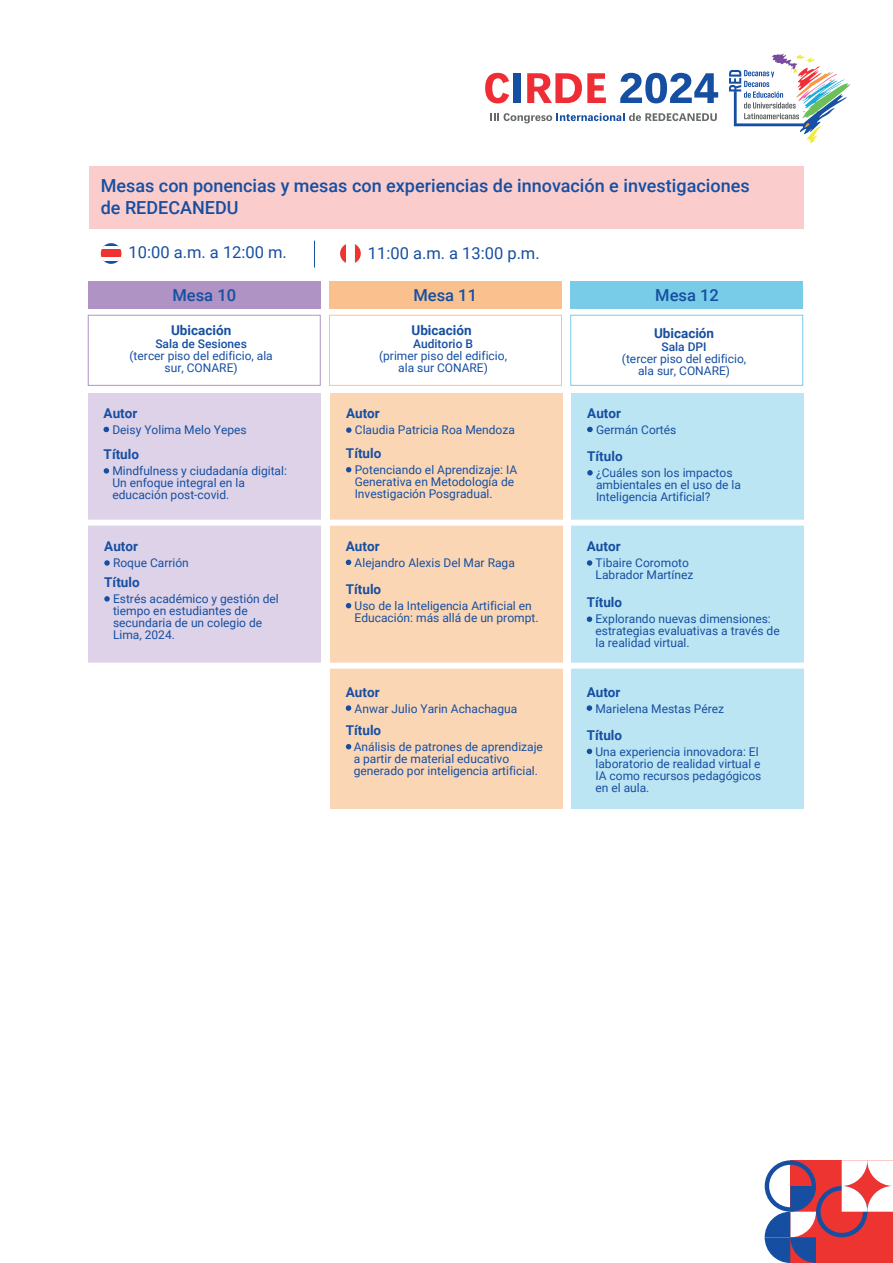
<style>
.page{position:relative;width:893px;height:1263px;background:#fff}
.page>*{position:absolute;margin:0;border:0;box-sizing:border-box;transform-origin:0 0}
.t1{font:500 18px/21.6px "Roboto";color:#164fa2}
.t2{font:16.5px "Roboto";color:#164fa2}
.t3{font:500 16.5px "Roboto";color:#164fa2}
.t4{font:700 13.5px "Roboto";color:#164fa2}
.t5{font:12px/12px "Roboto";color:#164fa2}
.t6{font:500 12px "Roboto";color:#164fa2}
</style>
<div class="page">
<div style="left:572px;top:393px;width:232px;height:415px;background:#bce5f3"></div>
<div style="left:330px;top:393px;width:232px;height:415px;background:#fbd6b4"></div>
<div style="left:88px;top:393px;width:232px;height:272px;background:#ddd2e7"></div>
<svg style="left:346px;top:427px;width:6px;height:6px"></svg>
<svg style="left:346px;top:467px;width:5px;height:5px"></svg>
<svg style="left:587px;top:560px;width:5px;height:6px"></svg>
<svg style="left:587px;top:616px;width:5px;height:6px"></svg>
<svg style="left:104px;top:468px;width:5px;height:6px"></svg>
<svg style="left:104px;top:427px;width:5px;height:5px"></svg>
<div style="left:88px;top:282px;width:232px;height:27px;background:#ae93c4"></div>
<div style="left:329px;top:282px;width:232px;height:27px;background:#fac18e"></div>
<div style="left:571px;top:282px;width:232px;height:27px;background:#78cce7"></div>
<svg style="left:485px;top:73px;width:24px;height:30px"></svg>
<div style="left:513px;top:73px;width:8px;height:30px;background:#164fa2"></div>
<svg style="left:527px;top:73px;width:79px;height:30px"></svg>
<svg style="left:620px;top:73px;width:98px;height:30px"></svg>
<svg style="left:490px;top:113px;width:227px;height:10px"></svg>
<svg style="left:729px;top:53px;width:121px;height:90px"></svg>
<svg style="left:587px;top:470px;width:6px;height:5px"></svg>
<svg style="left:587px;top:427px;width:6px;height:5px"></svg>
<svg style="left:346px;top:744px;width:5px;height:5px"></svg>
<svg style="left:346px;top:705px;width:5px;height:6px"></svg>
<svg style="left:587px;top:749px;width:5px;height:5px"></svg>
<svg style="left:587px;top:705px;width:5px;height:6px"></svg>
<svg style="left:346px;top:603px;width:5px;height:5px"></svg>
<svg style="left:346px;top:560px;width:5px;height:5px"></svg>
<svg style="left:765px;top:1160px;width:128px;height:103px"></svg>
<svg style="left:314px;top:241px;width:1px;height:27px"></svg>
<div style="left:89px;top:166px;width:715px;height:63px;background:#facccb"></div>
<svg style="left:340px;top:244px;width:21px;height:19px"></svg>
<hr style="left:101px;top:243px;width:20px;height:3px;background:#164fa2">
<svg style="left:101px;top:246px;width:20px;height:4px"></svg>
<svg style="left:103px;top:260px;width:16px;height:4px"></svg>
<div style="left:101px;top:250px;width:20px;height:7px;background:#ee3430"></div>
<div style="left:74px;top:520px;width:745px;height:6px;background:#fff"></div>
<div style="left:74px;top:663px;width:745px;height:6px;background:#fff"></div>
<svg style="left:104px;top:596px;width:6px;height:6px"></svg>
<svg style="left:104px;top:560px;width:6px;height:6px"></svg>
<h1 class="t1" style="left:101px;top:174px;width:650px">Mesas con ponencias y mesas con experiencias de innovación e investigaciones de REDECANEDU</h1>
<h2 class="t2" style="left:129px;top:241px;width:160px">10:00 a.m. a 12:00 m.</h2>
<h2 class="t2" style="left:368px;top:242px;width:173px">11:00 a.m. a 13:00 p.m.</h2>
<h2 class="t3" style="left:172px;top:284px;width:65px">Mesa 10</h2>
<h2 class="t3" style="left:413px;top:284px;width:65px">Mesa 11</h2>
<h2 class="t3" style="left:655px;top:284px;width:65px">Mesa 12</h2>
<p class="t4" style="left:171px;top:320px;width:62px">Ubicación</p>
<p class="t6" style="left:155px;top:335px;width:93px">Sala de Sesiones</p>
<p class="t5" style="left:130px;top:349px;width:145px;text-align:center">(tercer piso del edificio, ala sur, CONARE)</p>
<p class="t4" style="left:411px;top:320px;width:62px">Ubicación</p>
<p class="t6" style="left:413px;top:335px;width:61px">Auditorio B</p>
<p class="t5" style="left:379px;top:349px;width:129px;text-align:center">(primer piso del edificio, ala sur CONARE)</p>
<p class="t4" style="left:654px;top:323px;width:62px">Ubicación</p>
<p class="t6" style="left:661px;top:338px;width:47px">Sala DPI</p>
<p class="t5" style="left:622px;top:352px;width:126px;text-align:center">(tercer piso del edificio, ala sur, CONARE)</p>
<p class="t4" style="left:104px;top:404px;width:35px">Autor</p>
<p class="t4" style="left:346px;top:404px;width:35px">Autor</p>
<p class="t4" style="left:587px;top:404px;width:35px">Autor</p>
<p class="t5" style="left:112px;top:423px;width:136px">Deisy Yolima Melo Yepes</p>
<p class="t5" style="left:355px;top:423px;width:162px">Claudia Patricia Roa Mendoza</p>
<p class="t5" style="left:596px;top:423px;width:82px">Germán Cortés</p>
<p class="t4" style="left:104px;top:445px;width:37px">Título</p>
<p class="t4" style="left:346px;top:444px;width:37px">Título</p>
<p class="t4" style="left:587px;top:447px;width:37px">Título</p>
<p class="t5" style="left:112px;top:464px;width:176px">Mindfulness y ciudadanía digital:<br>Un enfoque integral en la educación post-covid.</p>
<p class="t5" style="left:355px;top:463px;width:164px">Potenciando el Aprendizaje: IA<br>Generativa en Metodología de<br>Investigación Posgradual.</p>
<p class="t5" style="left:596px;top:466px;width:146px">¿Cuáles son los impactos ambientales en el uso de la<br>Inteligencia Artificial?</p>
<p class="t4" style="left:104px;top:537px;width:35px">Autor</p>
<p class="t4" style="left:346px;top:537px;width:35px">Autor</p>
<p class="t4" style="left:587px;top:537px;width:35px">Autor</p>
<p class="t5" style="left:113px;top:556px;width:77px">Roque Carrión</p>
<p class="t4" style="left:104px;top:572px;width:37px">Título</p>
<p class="t5" style="left:113px;top:592px;width:167px">Estrés académico y gestión del tiempo en estudiantes de secundaria de un colegio de<br>Lima, 2024.</p>
<p class="t5" style="left:355px;top:556px;width:162px">Alejandro Alexis Del Mar Raga</p>
<p class="t4" style="left:346px;top:579px;width:37px">Título</p>
<p class="t5" style="left:355px;top:599px;width:185px">Uso de la Inteligencia Artificial en<br>Educación: más allá de un prompt.</p>
<p class="t5" style="left:596px;top:556px;width:99px">Tibaire Coromoto<br>Labrador Martínez</p>
<p class="t4" style="left:587px;top:593px;width:37px">Título</p>
<p class="t5" style="left:595px;top:612px;width:186px">Explorando nuevas dimensiones: estrategias evaluativas a través de la realidad virtual.</p>
<p class="t4" style="left:346px;top:682px;width:35px">Autor</p>
<p class="t4" style="left:587px;top:682px;width:35px">Autor</p>
<p class="t5" style="left:355px;top:702px;width:164px">Anwar Julio Yarin Achachagua</p>
<p class="t5" style="left:595px;top:702px;width:130px">Marielena Mestas Pérez</p>
<p class="t4" style="left:346px;top:720px;width:37px">Título</p>
<p class="t4" style="left:587px;top:725px;width:37px">Título</p>
<p class="t5" style="left:354px;top:740px;width:191px">Análisis de patrones de aprendizaje a partir de material educativo generado por inteligencia artificial.</p>
<p class="t5" style="left:595px;top:745px;width:167px">Una experiencia innovadora: El laboratorio de realidad virtual e<br>IA como recursos pedagógicos en el aula.</p>
</div>
